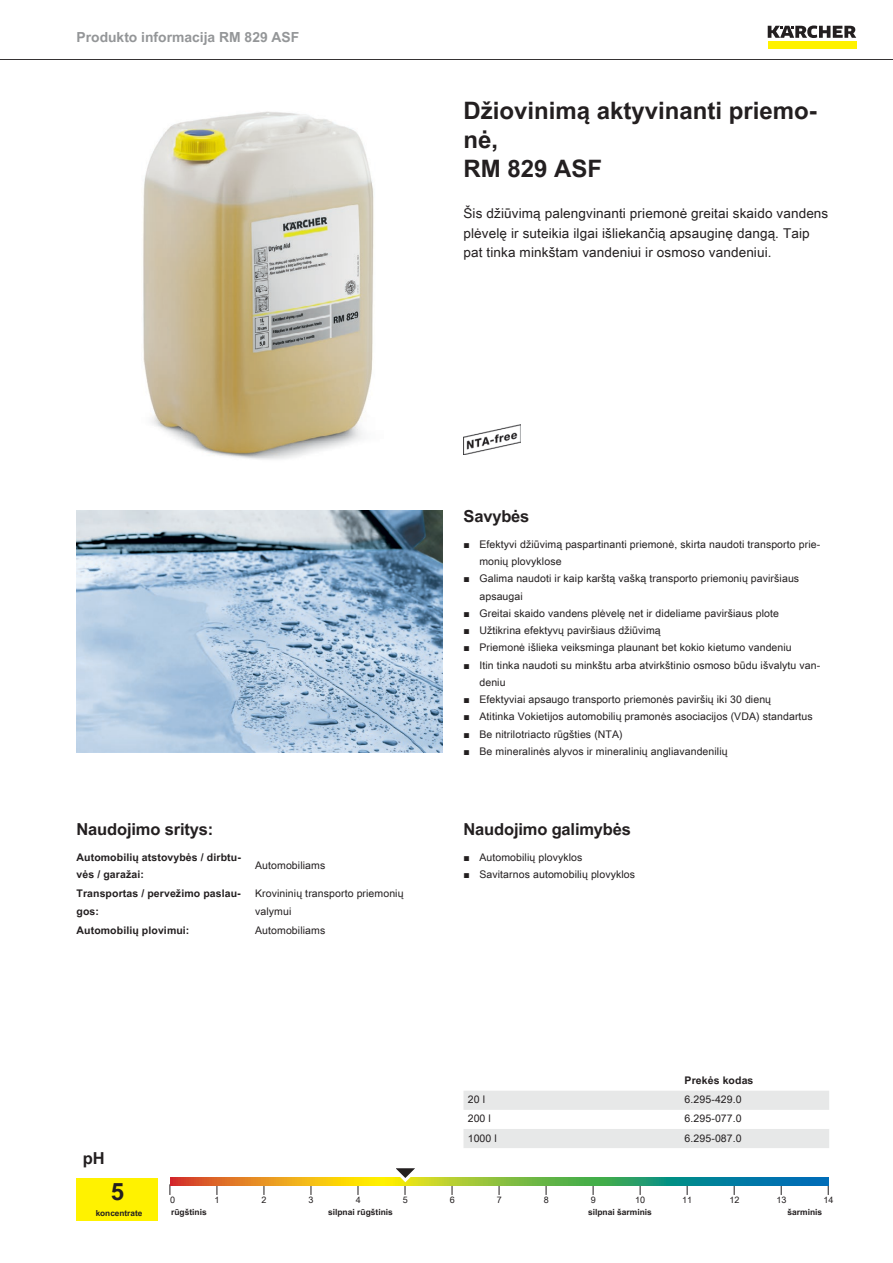
<style>
.page{position:relative;width:893px;height:1263px;background:#fff}
.page>*{position:absolute;margin:0;border:0;box-sizing:border-box;transform-origin:0 0}
.t1{font:700 24px/28.8px "Arial Unicode MS";color:#231f20}
.t2{font:700 16.5px "Arial Unicode MS";letter-spacing:-.01em;color:#231f20}
.t3{font:700 13.8px "Arial Unicode MS";color:#949698}
.t4{font:13.5px/19.5px "Arial Unicode MS";letter-spacing:.01em;color:#231f20}
.t5{font:10.5px/17.2px "Arial Unicode MS";letter-spacing:.01em;color:#231f20}
.t6{font:700 10.5px/17.2px "Arial Unicode MS";letter-spacing:.01em;color:#231f20}
.t7{font:9px "Arial Unicode MS";color:#231f20}
.t8{font:700 8.4px "Arial Unicode MS";color:#231f20}
.t9{font:700 8.25px "Arial Unicode MS";color:#231f20}
.s1{font-family:"Arial"}
</style>
<div class="page">
<hr style="left:0;top:59px;width:893px;height:1px;background:#231f20">
<div style="left:768px;top:42px;width:88px;height:7px;background:#fff200"></div>
<svg style="left:768px;top:26px;width:88px;height:12px"></svg>
<img style="left:143px;top:111px;width:231px;height:349px">
<img style="left:463px;top:424px;width:57px;height:30px">
<img style="left:77px;top:510px;width:365px;height:243px">
<div style="left:77px;top:1178px;width:81px;height:42px;background:#fff200"></div>
<svg style="left:170px;top:1178px;width:658px;height:8px;background:#7c9d4f"></svg>
<svg style="left:388px;top:1168px;width:38px;height:27px"></svg>
<svg style="left:463px;top:1091px;width:366px;height:57px"></svg>
<h3 class="t3" style="left:77px;top:27px;width:224px">Produkto informacija RM 829 ASF</h3>
<h1 class="t1" style="left:463px;top:97px;width:355px">Džiovinimą aktyvinanti priemo&shy;nė,<br>RM 829 ASF</h1>
<p class="t4" style="left:463px;top:203px;width:366px">Šis džiūvimą palengvinanti priemonė greitai skaido vandens plėvelę ir suteikia ilgai išliekančią apsauginę dangą. Taip pat tinka minkštam vandeniui ir osmoso vandeniui.</p>
<h2 class="t2" style="left:77px;top:817px;width:138px">Naudojimo sritys:</h2>
<p class="t6" style="left:77px;top:849px;width:166px">Automobilių atstovybės / dirbtu&shy;vės / garažai:</p>
<p class="t5" style="left:255px;top:857px;width:72px">Automobiliams</p>
<p class="t6" style="left:77px;top:885px;width:166px">Transportas / pervežimo paslau&shy;gos:</p>
<p class="t5" style="left:255px;top:885px;width:150px">Krovininių transporto priemonių valymui</p>
<p class="t6" style="left:77px;top:922px;width:114px">Automobilių plovimui:</p>
<p class="t5" style="left:255px;top:921px;width:72px">Automobiliams</p>
<h2 class="t2" style="left:83px;top:1146px;width:23px">pH</h2>
<h2 class="t2" style="left:463px;top:504px;width:67px">Savybės</h2>
<p class="t5" style="left:479px;top:535px;width:342px;text-indent:-16px"><span class="s1">■</span> Efektyvi džiūvimą paspartinanti priemonė, skirta naudoti transporto prie&shy;monių plovyklose</p>
<p class="t5" style="left:479px;top:570px;width:321px;text-indent:-16px"><span class="s1">■</span> Galima naudoti ir kaip karštą vašką transporto priemonių paviršiaus apsaugai</p>
<p class="t5" style="left:463px;top:604px;width:317px"><span class="s1">■</span> Greitai skaido vandens plėvelę net ir dideliame paviršiaus plote</p>
<p class="t5" style="left:463px;top:622px;width:199px"><span class="s1">■</span> Užtikrina efektyvų paviršiaus džiūvimą</p>
<p class="t5" style="left:463px;top:639px;width:330px"><span class="s1">■</span> Priemonė išlieka veiksminga plaunant bet kokio kietumo vandeniu</p>
<p class="t5" style="left:479px;top:656px;width:342px;text-indent:-16px"><span class="s1">■</span> Itin tinka naudoti su minkštu arba atvirkštinio osmoso būdu išvalytu van&shy;deniu</p>
<p class="t5" style="left:463px;top:691px;width:309px"><span class="s1">■</span> Efektyviai apsaugo transporto priemonės paviršių iki 30 dienų</p>
<p class="t5" style="left:463px;top:708px;width:351px"><span class="s1">■</span> Atitinka Vokietijos automobilių pramonės asociacijos (VDA) standartus</p>
<p class="t5" style="left:463px;top:725px;width:161px"><span class="s1">■</span> Be nitrilotriacto rūgšties (NTA)</p>
<p class="t5" style="left:463px;top:742px;width:266px"><span class="s1">■</span> Be mineralinės alyvos ir mineralinių angliavandenilių</p>
<h2 class="t2" style="left:463px;top:817px;width:169px">Naudojimo galimybės</h2>
<p class="t5" style="left:463px;top:848px;width:120px"><span class="s1">■</span> Automobilių plovyklos</p>
<p class="t5" style="left:463px;top:866px;width:173px"><span class="s1">■</span> Savitarnos automobilių plovyklos</p>
<p class="t6" style="left:685px;top:1072px;width:70px">Prekės kodas</p>
<p class="t5" style="left:468px;top:1091px;width:19px">20 l</p>
<p class="t5" style="left:685px;top:1091px;width:59px">6.295-429.0</p>
<p class="t5" style="left:468px;top:1110px;width:25px">200 l</p>
<p class="t5" style="left:685px;top:1110px;width:59px">6.295-077.0</p>
<p class="t5" style="left:468px;top:1129px;width:31px">1000 l</p>
<p class="t5" style="left:685px;top:1129px;width:59px">6.295-087.0</p>
<h1 class="t1" style="left:111px;top:1178px;width:15px">5</h1>
<p class="t7" style="left:170px;top:1193px;width:7px">0</p>
<p class="t7" style="left:215px;top:1193px;width:7px">1</p>
<p class="t7" style="left:262px;top:1193px;width:7px">2</p>
<p class="t7" style="left:309px;top:1193px;width:7px">3</p>
<p class="t7" style="left:356px;top:1193px;width:7px">4</p>
<p class="t7" style="left:403px;top:1193px;width:7px">5</p>
<p class="t7" style="left:450px;top:1193px;width:7px">6</p>
<p class="t7" style="left:497px;top:1193px;width:7px">7</p>
<p class="t7" style="left:544px;top:1193px;width:7px">8</p>
<p class="t7" style="left:591px;top:1193px;width:7px">9</p>
<p class="t7" style="left:635px;top:1193px;width:12px">10</p>
<p class="t7" style="left:682px;top:1193px;width:12px">11</p>
<p class="t7" style="left:729px;top:1193px;width:12px">12</p>
<p class="t7" style="left:776px;top:1193px;width:12px">13</p>
<p class="t7" style="left:823px;top:1193px;width:12px">14</p>
<p class="t9" style="left:96px;top:1207px;width:48px">koncentrate</p>
<p class="t8" style="left:171px;top:1206px;width:37px">rūgštinis</p>
<p class="t8" style="left:328px;top:1206px;width:66px">silpnai rūgštinis</p>
<p class="t8" style="left:588px;top:1206px;width:65px">silpnai šarminis</p>
<p class="t8" style="left:787px;top:1206px;width:36px">šarminis</p>
</div>
